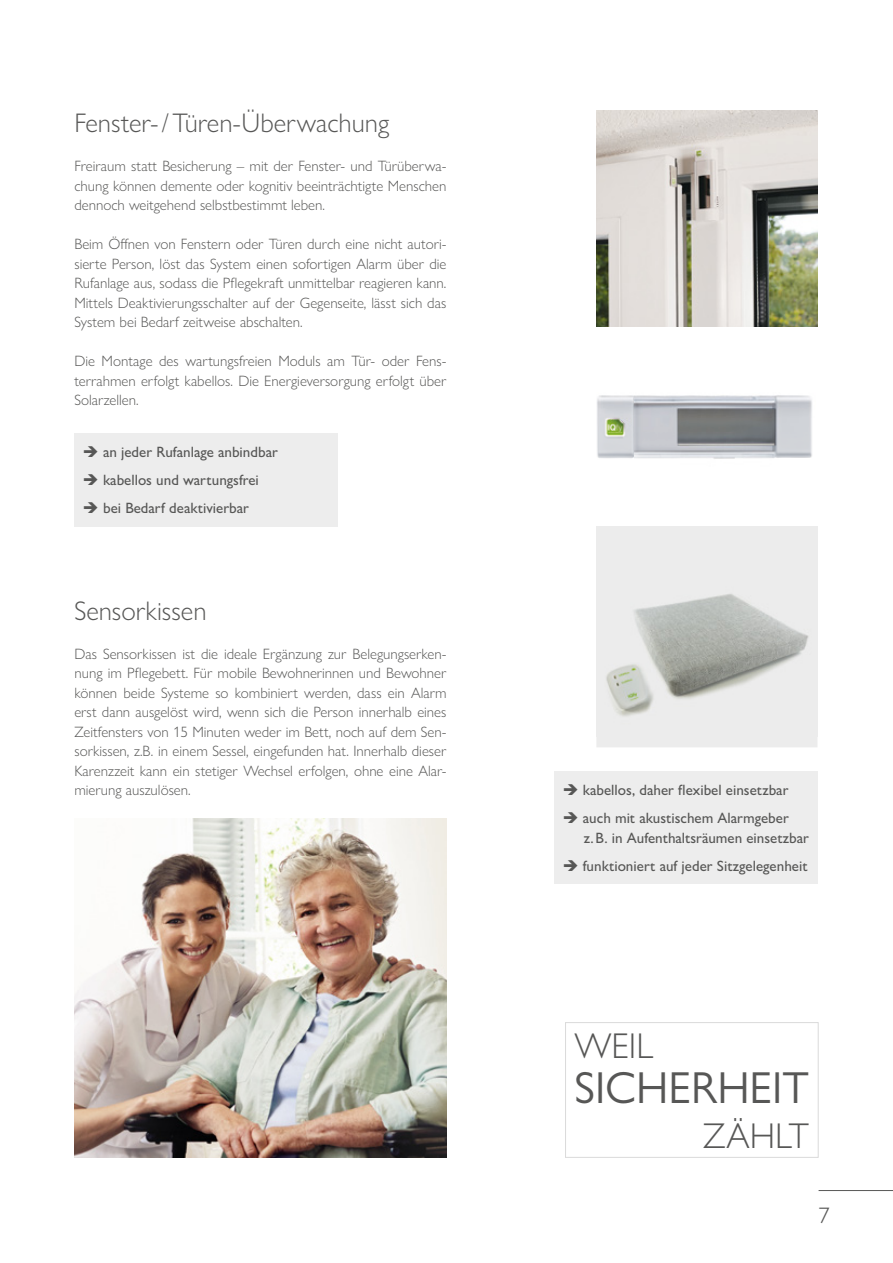
<style>
.page{position:relative;width:893px;height:1263px;background:#fff}
.page>*{position:absolute;margin:0;border:0;box-sizing:border-box;transform-origin:0 0}
.t1{font:45px "Gill Sans Nova";color:#575756}
.t2{font:300 36px "Gill Sans Nova";color:#575756}
.t3{font:300 27px "Gill Sans Nova";color:#575756}
.t4{font:300 22.5px "Gill Sans Nova";color:#575756}
.t5{font:300 15px/19.5px "Gill Sans Nova";color:#575756;text-align:justify}
.t6{font:500 15px/19.5px "Gill Sans Nova";color:#575756}
</style>
<div class="page">
<img style="left:596px;top:111px;width:221px;height:215px">
<div style="left:596px;top:737px;width:221px;height:10px;background:#ececec"></div>
<img style="left:596px;top:526px;width:221px;height:211px">
<img style="left:597px;top:395px;width:215px;height:64px">
<img style="left:74px;top:819px;width:372px;height:339px">
<hr style="left:819px;top:1190px;width:74px;height:1px;background:#575756">
<div style="left:74px;top:433px;width:264px;height:93px;background:#ededed"></div>
<div style="left:554px;top:771px;width:264px;height:112px;background:#ededed"></div>
<div style="left:565px;top:1022px;width:254px;height:136px;border:1px solid #dadada"></div>
<h3 class="t3" style="left:74px;top:106px;width:316px">Fenster- / Türen-Überwachung</h3>
<p class="t5" style="left:74px;top:156px;width:374px">Freiraum statt Besicherung – mit der Fenster- und Türüberwa&shy;chung können demente oder kognitiv beeinträchtigte Menschen dennoch weitgehend selbstbestimmt leben.</p>
<p class="t5" style="left:74px;top:234px;width:374px">Beim Öffnen von Fenstern oder Türen durch eine nicht autori&shy;sierte Person, löst das System einen sofortigen Alarm über die Rufanlage aus, sodass die Pflegekraft unmittelbar reagieren kann.<br>Mittels Deaktivierungsschalter auf der Gegenseite, lässt sich das System bei Bedarf zeitweise abschalten.</p>
<p class="t5" style="left:74px;top:351px;width:374px">Die Montage des wartungsfreien Moduls am Tür- oder Fens&shy;terrahmen erfolgt kabellos. Die Energieversorgung erfolgt über Solarzellen.</p>
<p class="t6" style="left:83px;top:442px;width:196px">➔ an jeder Rufanlage anbindbar</p>
<p class="t6" style="left:83px;top:470px;width:177px">➔ kabellos und wartungsfrei</p>
<p class="t6" style="left:83px;top:498px;width:167px">➔ bei Bedarf deaktivierbar</p>
<h3 class="t3" style="left:74px;top:594px;width:134px">Sensorkissen</h3>
<p class="t5" style="left:74px;top:644px;width:374px">Das Sensorkissen ist die ideale Ergänzung zur Belegungserken&shy;nung im Pflegebett. Für mobile Bewohnerinnen und Bewohner können beide Systeme so kombiniert werden, dass ein Alarm erst dann ausgelöst wird, wenn sich die Person innerhalb eines Zeitfensters von 15 Minuten weder im Bett, noch auf dem Sen&shy;sorkissen, z.B. in einem Sessel, eingefunden hat. Innerhalb dieser Karenzzeit kann ein stetiger Wechsel erfolgen, ohne eine Alar&shy;mierung auszulösen.</p>
<p class="t6" style="left:563px;top:780px;width:227px">➔ kabellos, daher flexibel einsetzbar</p>
<p class="t6" style="left:584px;top:808px;width:226px;text-indent:-21px">➔ auch mit akustischem Alarmgeber<br>z. B. in Aufenthaltsräumen einsetzbar</p>
<p class="t6" style="left:563px;top:855px;width:246px">➔ funktioniert auf jeder Sitzgelegenheit</p>
<h2 class="t2" style="left:574px;top:1023px;width:81px">WEIL</h2>
<h1 class="t1" style="left:574px;top:1060px;width:236px">SICHERHEIT</h1>
<h2 class="t2" style="left:703px;top:1113px;width:108px">ZÄHLT</h2>
<h3 class="t4" style="left:819px;top:1201px;width:13px">7</h3>
</div>
